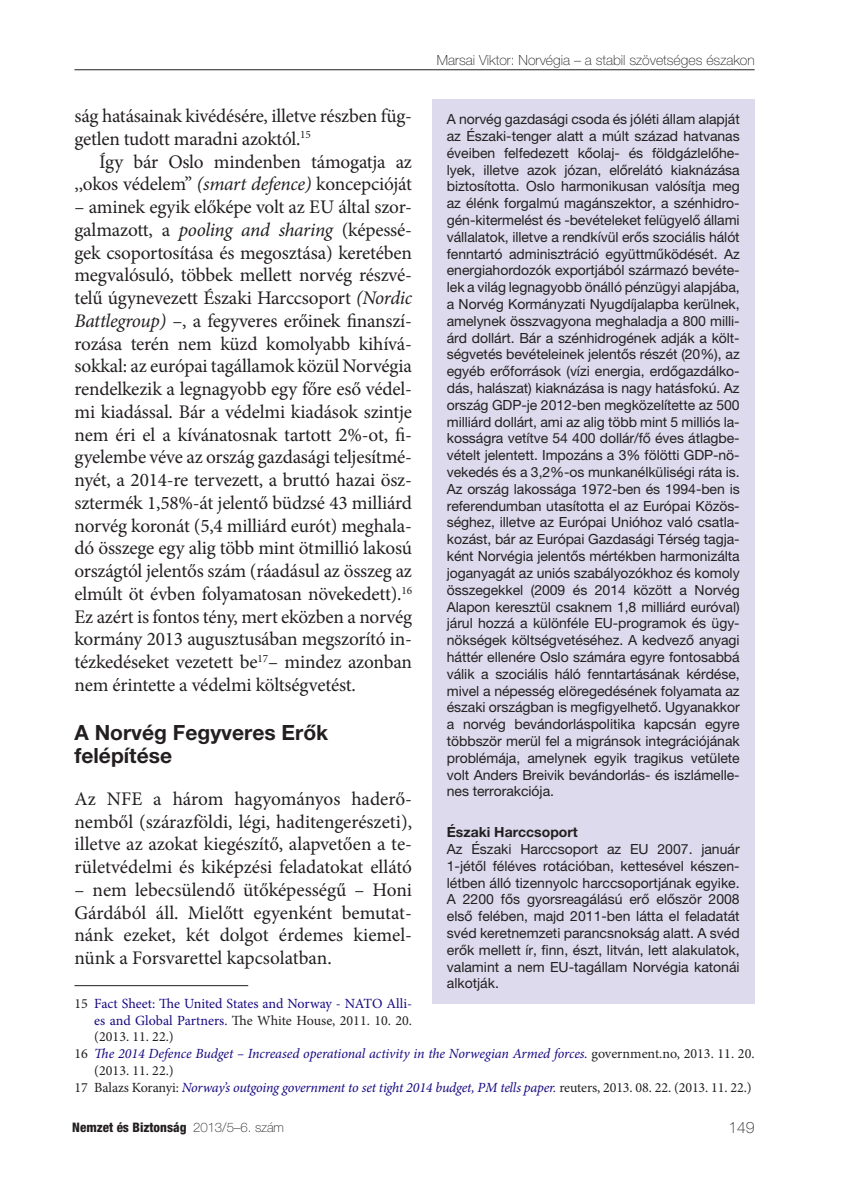
<style>
.page{position:relative;width:844px;height:1191px;background:#fff}
.page>*{position:absolute;margin:0;border:0;box-sizing:border-box;transform-origin:0 0}
.Címsor_1{font:700 21px/22.8px "Helvetica Neue LT Pro";color:#231f20}
.Szöveg{font:19.25px/22.8px "Minion Pro";letter-spacing:-.01em;color:#231f20}
.Szöveg_első_bekezdés{font:19.25px/22.8px "Minion Pro";color:#231f20;text-align:justify}
.t1{font:100 15.75px "Helvetica Neue LT Pro";color:#231f20}
.keretes{font:14px/16.8px "Helvetica Neue LT Pro";color:#231f20;text-align:justify}
.Lábjegyzet{font:italic 14px/16.8px "Minion Pro";letter-spacing:-.01em;color:#170981}
.Lábjegyzet-2{font:14px/16.8px "Minion Pro";color:#170981;text-align:justify}
.t2{font:100 14px "Helvetica Neue LT Pro";color:#231f20}
.keretes-2{font:700 14px "Helvetica Neue LT Pro";color:#231f20}
.t3{font:800 condensed 13.12px "Helvetica Neue LT Pro";color:#231f20}
.s1{font-style:italic}
.s2{color:#231f20}
.s3{font-style:normal;color:#231f20}
.s4{font-weight:100;font-stretch:normal}
</style>
<div class="page">
<hr style="left:74px;top:69px;width:680px;height:1px;background:#231f20">
<hr style="left:74px;top:985px;width:174px;height:1px;background:#231f20">
<div style="left:432px;top:99px;width:322px;height:712px;background:#dcdaec"></div>
<div style="left:432px;top:812px;width:322px;height:191px;background:#dcdaec"></div>
<p class="t2" style="left:436px;top:52px;width:319px">Marsai Viktor: Norvégia – a stabil szövetséges északon</p>
<p class="Szöveg" style="left:74px;top:105px;width:339px">ság hatásainak kivédésére, illetve részben füg&shy;getlen tudott maradni azoktól.<sup>15</sup></p>
<p class="Szöveg" style="left:74px;top:150px;width:339px;text-align:right">Így bár Oslo mindenben támogatja az ,,okos védelem” <span class="s1">(smart defence)</span> koncepcióját</p>
<p class="Szöveg" style="left:74px;top:196px;width:339px;text-align:justify">– aminek egyik előképe volt az EU által szor&shy;galmazott, a <span class="s1">pooling and sharing</span> (képessé&shy;gek csoportosítása és megosztása) keretében megvalósuló, többek mellett norvég részvé&shy;telű úgynevezett Északi Harccsoport <span class="s1">(Nordic Battlegroup)</span> –, a fegyveres erőinek finanszí&shy;rozása terén nem küzd komolyabb kihívá&shy;sokkal: az európai tagállamok közül Norvégia rendelkezik a legnagyobb egy főre eső védel&shy;mi kiadással. Bár a védelmi kiadások szintje nem éri el a kívánatosnak tartott 2%-ot, fi&shy;gyelembe véve az ország gazdasági teljesítmé&shy;nyét, a 2014-re tervezett, a bruttó hazai ös - sztermék 1,58%-át jelentő büdzsé 43 milliárd norvég koronát (5,4 milliárd eurót) meghala&shy;dó összege egy alig több mint ötmillió lakosú országtól jelentős szám (ráadásul az összeg az elmúlt öt évben folyamatosan növekedett).<sup>16<br></sup>Ez azért is fontos tény, mert eközben a norvég kormány 2013 augusztusában megszorító in&shy;tézkedéseket vezetett be<sup>17</sup>– mindez azonban nem érintette a védelmi költségvetést.</p>
<p class="Címsor_1" style="left:74px;top:720px;width:255px">A Norvég Fegyveres Erők felépítése</p>
<p class="Szöveg_első_bekezdés" style="left:74px;top:787px;width:339px">Az NFE a három hagyományos haderő&shy;nemből (szárazföldi, légi, haditengerészeti), illetve az azokat kiegészítő, alapvetően a te&shy;rületvédelmi és kiképzési feladatokat ellátó</p>
<p class="Szöveg_első_bekezdés" style="left:74px;top:878px;width:339px">– nem lebecsülendő ütőképességű – Honi Gárdából áll. Mielőtt egyenként bemutat&shy;nánk ezeket, két dolgot érdemes kiemel&shy;nünk a Forsvarettel kapcsolatban.</p>
<p class="Lábjegyzet-2" style="left:94px;top:995px;width:319px;text-indent:-20px"><span class="s2">15</span> Fact Sheet: The United States and Norway - NATO Alli&shy;es and Global Partners. <span class="s2">The White House, 2011. 10. 20. (2013. 11. 22.)</span></p>
<p class="Lábjegyzet" style="left:94px;top:1045px;width:661px;text-indent:-20px"><span class="s3">16</span> The 2014 Defence Budget – Increased operational activity in the Norwegian Armed forces. <span class="s3">government.no, 2013. 11. 20. (2013. 11. 22.)</span></p>
<p class="Lábjegyzet" style="left:74px;top:1078px;width:678px"><span class="s3">17 Balazs Koranyi:</span> Norway’s outgoing government to set tight 2014 budget, PM tells paper. <span class="s3">reuters, 2013. 08. 22. (2013. 11. 22.)</span></p>
<p class="keretes" style="left:446px;top:111px;width:294px">A norvég gazdasági csoda és jóléti állam alapját az Északi-tenger alatt a múlt század hatvanas éveiben felfedezett kőolaj- és földgázlelőhe&shy;lyek, illetve azok józan, előrelátó kiaknázása biztosította. Oslo harmonikusan valósítja meg az élénk forgalmú magánszektor, a szénhidro&shy;gén-kitermelést és -bevételeket felügyelő állami vállalatok, illetve a rendkívül erős szociális hálót fenntartó adminisztráció együttműködését. Az energiahordozók exportjából származó bevéte&shy;lek a világ legnagyobb önálló pénzügyi alapjába, a Norvég Kormányzati Nyugdíjalapba kerülnek, amelynek összvagyona meghaladja a 800 milli&shy;árd dollárt. Bár a szénhidrogének adják a költ&shy;ségvetés bevételeinek jelentős részét (20%), az egyéb erőforrások (vízi energia, erdőgazdálko&shy;dás, halászat) kiaknázása is nagy hatásfokú. Az ország GDP-je 2012-ben megközelítette az 500 milliárd dollárt, ami az alig több mint 5 milliós la&shy;kosságra vetítve 54 400 dollár/fő éves átlagbe&shy;vételt jelentett. Impozáns a 3% fölötti GDP-nö&shy;vekedés és a 3,2%-os munkanélküliségi ráta is.<br>Az ország lakossága 1972-ben és 1994-ben is referendumban utasította el az Európai Közös&shy;séghez, illetve az Európai Unióhoz való csatla&shy;kozást, bár az Európai Gazdasági Térség tagja&shy;ként Norvégia jelentős mértékben harmonizálta joganyagát az uniós szabályozókhoz és komoly összegekkel (2009 és 2014 között a Norvég Alapon keresztül csaknem 1,8 milliárd euróval) járul hozzá a különféle EU-programok és ügy&shy;nökségek költségvetéséhez. A kedvező anyagi háttér ellenére Oslo számára egyre fontosabbá válik a szociális háló fenntartásának kérdése, mivel a népesség elöregedésének folyamata az északi országban is megfigyelhető. Ugyanakkor a norvég bevándorláspolitika kapcsán egyre többször merül fel a migránsok integrációjának problémája, amelynek egyik tragikus vetülete volt Anders Breivik bevándorlás- és iszlámelle&shy;nes terrorakciója.</p>
<p class="keretes-2" style="left:446px;top:823px;width:132px">Északi Harccsoport</p>
<p class="keretes" style="left:446px;top:840px;width:294px">Az Északi Harccsoport az EU 2007. január 1-jétől féléves rotációban, kettesével készen&shy;létben álló tizennyolc harccsoportjának egyike.<br>A 2200 fős gyorsreagálású erő először 2008 első felében, majd 2011-ben látta el feladatát svéd keretnemzeti parancsnokság alatt. A svéd erők mellett ír, finn, észt, litván, lett alakulatok, valamint a nem EU-tagállam Norvégia katonái alkotják.</p>
<p class="t3" style="left:72px;top:1119px;width:213px">Nemzet és Biztonság <span class="s4">2013/5–6. szám</span></p>
<p class="t1" style="left:728px;top:1118px;width:28px">149</p>
</div>
